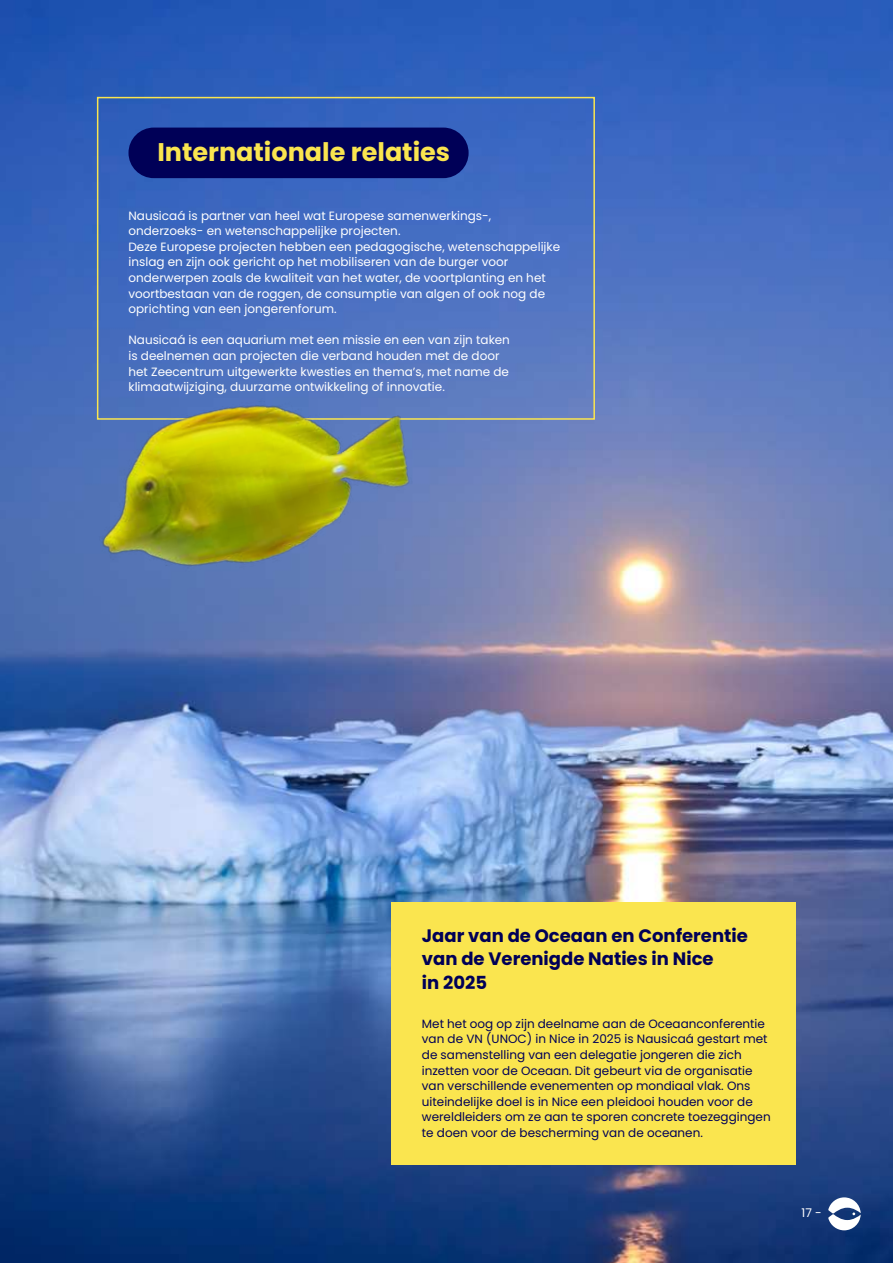
<style>
.page{position:relative;width:893px;height:1263px;background:#fff}
.page>*{position:absolute;margin:0;border:0;box-sizing:border-box;transform-origin:0 0}
.t1{font:700 25.5px "Poppins";color:#fae54f}
.t2{font:700 18px/23.4px "Poppins";color:#000057}
.t3{font:12px/15.6px "Poppins";color:#fff}
.t4{font:12px/15.6px "Poppins";color:#000057}
</style>
<div class="page">
<img style="left:0;top:0;width:893px;height:1263px">
<div style="left:97px;top:97px;width:498px;height:323px;border:2px solid #fae54f"></div>
<div style="left:128px;top:128px;width:341px;height:50px;background:#000057;border-radius:25px"></div>
<img style="left:0;top:938px;width:9px;height:325px">
<div style="left:391px;top:902px;width:405px;height:262px;background:#fae54f"></div>
<img style="left:72px;top:332px;width:404px;height:293px">
<svg style="left:828px;top:1197px;width:33px;height:33px"></svg>
<h1 class="t1" style="left:157px;top:138px;width:294px">Internationale relaties</h1>
<p class="t3" style="left:128px;top:208px;width:433px">Nausicaá is partner van heel wat Europese samenwerkings-, onderzoeks- en wetenschappelijke projecten.<br>Deze Europese projecten hebben een pedagogische, wetenschappelijke inslag en zijn ook gericht op het mobiliseren van de burger voor onderwerpen zoals de kwaliteit van het water, de voortplanting en het voortbestaan van de roggen, de consumptie van algen of ook nog de oprichting van een jongerenforum.</p>
<p class="t3" style="left:128px;top:333px;width:383px">Nausicaá is een aquarium met een missie en een van zijn taken is deelnemen aan projecten die verband houden met de door het Zeecentrum uitgewerkte kwesties en thema’s, met name de klimaatwijziging, duurzame ontwikkeling of innovatie.</p>
<h2 class="t2" style="left:422px;top:924px;width:327px">Jaar van de Oceaan en Conferentie van de Verenigde Naties in Nice<br>in 2025</h2>
<p class="t4" style="left:422px;top:1016px;width:350px">Met het oog op zijn deelname aan de Oceaanconferentie van de VN (UNOC) in Nice in 2025 is Nausicaá gestart met de samenstelling van een delegatie jongeren die zich inzetten voor de Oceaan. Dit gebeurt via de organisatie van verschillende evenementen op mondiaal vlak. Ons uiteindelijke doel is in Nice een pleidooi houden voor de wereldleiders om ze aan te sporen concrete toezeggingen te doen voor de bescherming van de oceanen.</p>
<p class="t3" style="left:802px;top:1205px;width:22px">17 -</p>
</div>
